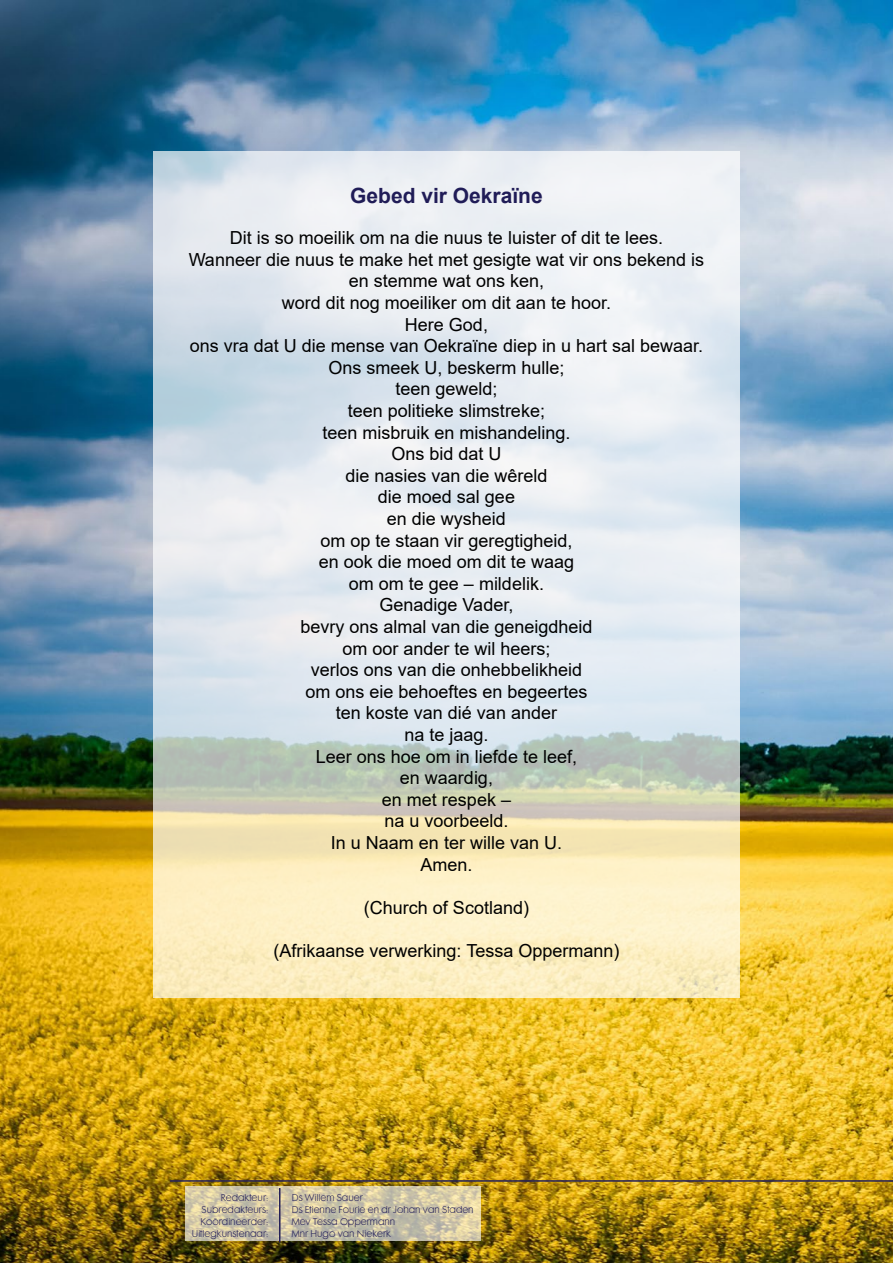
<style>
.page{position:relative;width:893px;height:1263px;background:#fff}
.page>*{position:absolute;margin:0;border:0;box-sizing:border-box;transform-origin:0 0}
.t1{font:700 21px "Arial";color:#201c57}
.t2{font:18px/21.6px "Arial";color:#000;text-align:center}
.t3{font:9px/12px "Futura Maxi CG Light";color:#201c57}
</style>
<div class="page">
<img style="left:0;top:0;width:893px;height:1263px">
<svg style="left:153px;top:152px;width:587px;height:846px;background:#e5e7e1"></svg>
<svg style="left:185px;top:1186px;width:295px;height:55px;background:#cfc6a8"></svg>
<hr style="left:170px;top:1180px;width:723px;height:2px;background:#242057">
<hr style="left:279px;top:1188px;width:1px;height:54px;background:#242057">
<p class="t1" style="left:350px;top:181px;width:194px">Gebed vir Oekraïne</p>
<p class="t2" style="left:189px;top:227px;width:517px">Dit is so moeilik om na die nuus te luister of dit te lees.<br>Wanneer die nuus te make het met gesigte wat vir ons bekend is en stemme wat ons ken,<br>word dit nog moeiliker om dit aan te hoor.<br>Here God,<br>ons vra dat U die mense van Oekraïne diep in u hart sal bewaar.<br>Ons smeek U, beskerm hulle;<br>teen geweld;<br>teen politieke slimstreke;<br>teen misbruik en mishandeling.<br>Ons bid dat U<br>die nasies van die wêreld<br>die moed sal gee<br>en die wysheid<br>om op te staan vir geregtigheid,<br>en ook die moed om dit te waag<br>om om te gee – mildelik.<br>Genadige Vader,<br>bevry ons almal van die geneigdheid<br>om oor ander te wil heers;<br>verlos ons van die onhebbelikheid<br>om ons eie behoeftes en begeertes<br>ten koste van dié van ander<br>na te jaag.<br>Leer ons hoe om in liefde te leef,<br>en waardig,<br>en met respek –<br>na u voorbeeld.<br>In u Naam en ter wille van U.<br>Amen.</p>
<p class="t2" style="left:364px;top:897px;width:167px">(Church of Scotland)</p>
<p class="t2" style="left:274px;top:940px;width:347px">(Afrikaanse verwerking: Tessa Oppermann)</p>
<p class="t3" style="left:192px;top:1191px;width:78px;text-align:right">Redakteur:<br>Subredakteurs:<br>Koördineerder:<br>Uitlegkunstenaar:</p>
<p class="t3" style="left:292px;top:1191px;width:183px">Ds Willem Sauer<br>Ds Etienne Fourie en dr Johan van Staden<br>Mev Tessa Oppermann<br>Mnr Hugo van Niekerk</p>
</div>
